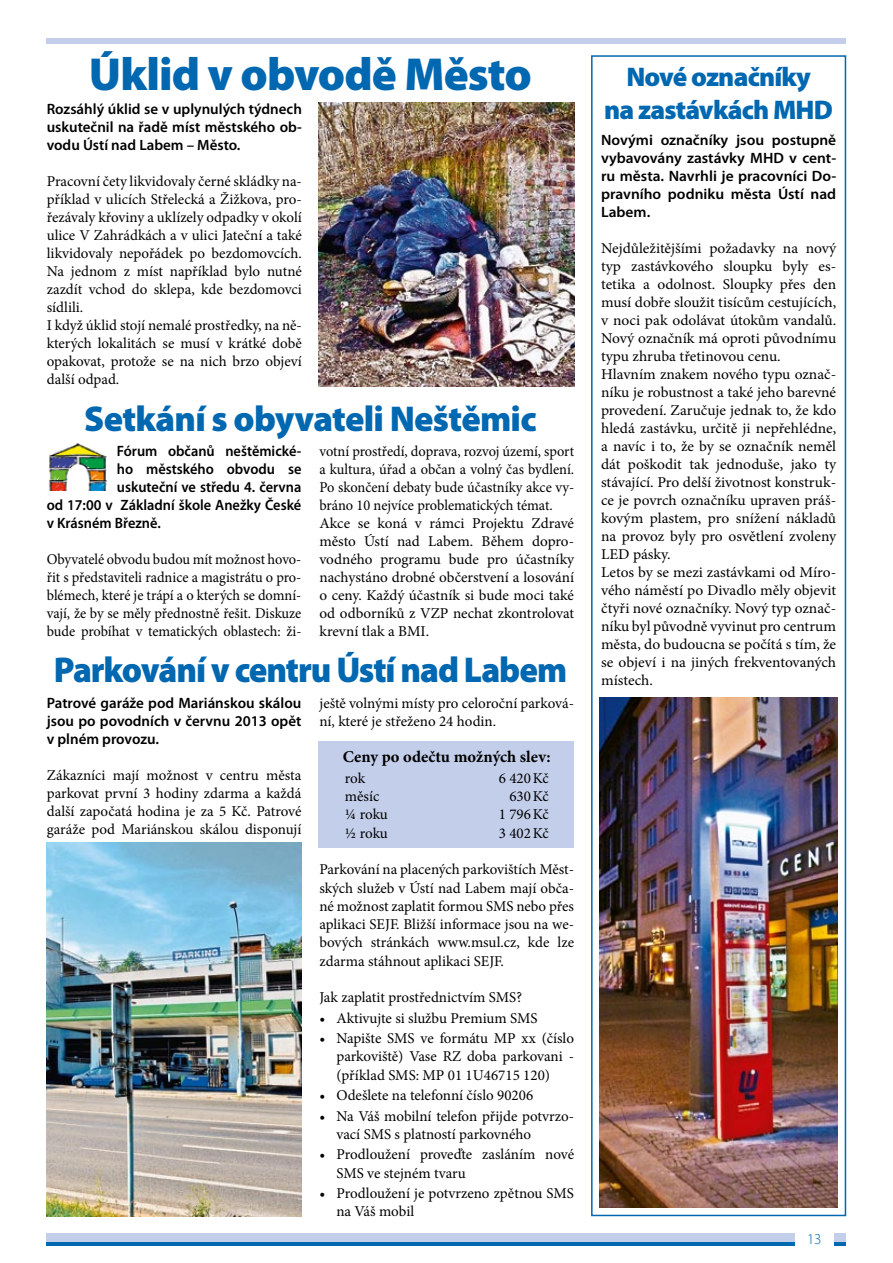
<style>
.page{position:relative;width:893px;height:1263px;background:#fff}
.page>*{position:absolute;margin:0;border:0;box-sizing:border-box;transform-origin:0 0}
.t1{font:900 46.5px "Myriad Pro";letter-spacing:-.02em;color:#0067b1}
.t2{font:900 36px "Myriad Pro";letter-spacing:-.03em;color:#0067b1;scale:.96 1}
.t3{font:900 36px "Myriad Pro";letter-spacing:-.03em;color:#0067b1}
.t4{font:900 27px/33px "Myriad Pro";letter-spacing:-.03em;color:#0067b1;text-align:center}
.t5{font:700 16.5px "Minion Pro";color:#000}
.t6{font:15px/18px "Minion Pro";color:#000}
.t7{font:15px/18px "Minion Pro";color:#000;text-align:justify;scale:.96 1}
.t8{font:600 15px/18px "Myriad Pro";color:#000;text-align:justify}
.t9{font:600 15px "Myriad Pro";color:#000;scale:.96 1}
.t10{font:300 15px "Myriad Pro";color:#0067b1}
</style>
<div class="page">
<div style="left:47px;top:38px;width:799px;height:6px;background:#c3ceea"></div>
<hr style="left:47px;top:1242px;width:799px;height:4px;background:#0067b1">
<div style="left:47px;top:1233px;width:799px;height:9px;background:#c3ceea"></div>
<div style="left:795px;top:1233px;width:38px;height:30px;background:#fff"></div>
<div style="left:319px;top:741px;width:255px;height:106px;background:#c3ceea"></div>
<img style="left:319px;top:102px;width:255px;height:285px">
<img style="left:47px;top:842px;width:255px;height:374px">
<div style="left:591px;top:55px;width:255px;height:1161px;border:2px solid #0067b1"></div>
<img style="left:600px;top:697px;width:238px;height:511px">
<img style="left:49px;top:443px;width:58px;height:47px">
<h1 class="t1" style="left:89px;top:48px;width:444px">Úklid v obvodě Město</h1>
<p class="t8" style="left:47px;top:100px;width:257px">Rozsáhlý úklid se v uplynulých týdnech uskutečnil na řadě míst městského ob&shy;vodu Ústí nad Labem – Město.</p>
<p class="t6" style="left:47px;top:172px;width:257px">Pracovní čety likvidovaly černé skládky na&shy;příklad v ulicích Střelecká a Žižkova, pro&shy;řezávaly křoviny a uklízely odpadky v okolí ulice V Zahrádkách a v ulici Jateční a také likvidovaly nepořádek po bezdomovcích.<br>Na jednom z míst například bylo nutné zazdít vchod do sklepa, kde bezdomovci sídlili.<br>I když úklid stojí nemalé prostředky, na ně&shy;kterých lokalitách se musí v krátké době opakovat, protože se na nich brzo objeví další odpad.</p>
<h2 class="t3" style="left:84px;top:398px;width:454px">Setkání s obyvateli Neštěmic</h2>
<p class="t9" style="left:117px;top:442px;width:194px">Fórum občanů neštěmické-</p>
<p class="t9" style="left:117px;top:460px;width:194px">ho městského obvodu se</p>
<p class="t9" style="left:117px;top:478px;width:194px">uskuteční ve středu 4. června</p>
<p class="t9" style="left:47px;top:496px;width:267px">od 17:00 v Základní škole Anežky České</p>
<p class="t9" style="left:47px;top:514px;width:120px">v Krásném Březně.</p>
<p class="t7" style="left:47px;top:550px;width:267px">Obyvatelé obvodu budou mít možnost hovo&shy;řit s představiteli radnice a magistrátu o pro&shy;blémech, které je trápí a o kterých se domní&shy;vají, že by se měly přednostně řešit. Diskuze bude probíhat v tematických oblastech: ži-</p>
<p class="t7" style="left:319px;top:442px;width:267px;text-align:left">votní prostředí, doprava, rozvoj území, sport a kultura, úřad a občan a volný čas bydlení.<br>Po skončení debaty bude účastníky akce vy&shy;bráno 10 nejvíce problematických témat.<br>Akce se koná v rámci Projektu Zdravé město Ústí nad Labem. Během dopro&shy;vodného programu bude pro účastníky nachystáno drobné občerstvení a losování o ceny. Každý účastník si bude moci také od odborníků z VZP nechat zkontrolovat krevní tlak a BMI.</p>
<h2 class="t2" style="left:54px;top:649px;width:536px">Parkování v centru Ústí nad Labem</h2>
<p class="t8" style="left:47px;top:694px;width:256px">Patrové garáže pod Mariánskou skálou jsou po povodních v červnu 2013 opět v plném provozu.</p>
<p class="t6" style="left:47px;top:766px;width:256px;text-align:justify">Zákazníci mají možnost v centru města parkovat první 3 hodiny zdarma a každá další započatá hodina je za 5 Kč. Patrové garáže pod Mariánskou skálou disponují</p>
<p class="t6" style="left:319px;top:694px;width:256px">ještě volnými místy pro celoroční parková&shy;ní, které je střeženo 24 hodin.</p>
<p class="t5" style="left:343px;top:745px;width:209px">Ceny po odečtu možných slev:</p>
<p class="t6" style="left:345px;top:769px;width:22px">rok</p>
<p class="t6" style="left:499px;top:769px;width:52px">6 420Kč</p>
<p class="t6" style="left:345px;top:787px;width:36px">měsíc</p>
<p class="t6" style="left:509px;top:787px;width:41px">630Kč</p>
<p class="t6" style="left:345px;top:806px;width:44px">¼ roku</p>
<p class="t6" style="left:499px;top:806px;width:52px">1 796Kč</p>
<p class="t6" style="left:345px;top:824px;width:44px">½ roku</p>
<p class="t6" style="left:499px;top:824px;width:52px">3 402Kč</p>
<p class="t6" style="left:319px;top:860px;width:256px;text-align:justify">Parkování na placených parkovištích Měst&shy;ských služeb v Ústí nad Labem mají obča&shy;né možnost zaplatit formou SMS nebo přes aplikaci SEJF. Bližší informace jsou na we&shy;bových stránkách www.msul.cz, kde lze zdarma stáhnout aplikaci SEJF.</p>
<p class="t6" style="left:319px;top:988px;width:204px">Jak zaplatit prostřednictvím SMS?</p>
<p class="t6" style="left:319px;top:1009px;width:220px">• Aktivujte si službu Premium SMS</p>
<p class="t6" style="left:336px;top:1029px;width:239px;text-align:justify;text-indent:-17px">• Napište SMS ve formátu MP xx (číslo parkoviště) Vase RZ doba parkovani - (příklad SMS: MP 01 1U46715 120)</p>
<p class="t6" style="left:319px;top:1086px;width:215px">• Odešlete na telefonní číslo 90206</p>
<p class="t6" style="left:336px;top:1107px;width:239px;text-indent:-17px">• Na Váš mobilní telefon přijde potvrzo&shy;vací SMS s platností parkovného</p>
<p class="t6" style="left:336px;top:1145px;width:239px;text-indent:-17px">• Prodloužení proveďte zasláním nové<br>SMS ve stejném tvaru</p>
<p class="t6" style="left:336px;top:1184px;width:239px;text-indent:-17px">• Prodloužení je potvrzeno zpětnou SMS na Váš mobil</p>
<h3 class="t4" style="left:604px;top:60px;width:230px">Nové označníky<br>na zastávkách MHD</h3>
<p class="t8" style="left:601px;top:131px;width:237px">Novými označníky jsou postupně vybavovány zastávky MHD v cent&shy;ru města. Navrhli je pracovníci Do&shy;pravního podniku města Ústí nad Labem.</p>
<p class="t6" style="left:601px;top:239px;width:237px">Nejdůležitějšími požadavky na nový typ zastávkového sloupku byly es&shy;tetika a odolnost. Sloupky přes den musí dobře sloužit tisícům cestujících, v noci pak odolávat útokům vandalů.<br>Nový označník má oproti původnímu typu zhruba třetinovou cenu.<br>Hlavním znakem nového typu označ&shy;níku je robustnost a také jeho barevné provedení. Zaručuje jednak to, že kdo hledá zastávku, určitě ji nepřehlédne, a navíc i to, že by se označník neměl dát poškodit tak jednoduše, jako ty stávající. Pro delší životnost konstruk&shy;ce je povrch označníku upraven práš&shy;kovým plastem, pro snížení nákladů na provoz byly pro osvětlení zvoleny LED pásky.<br>Letos by se mezi zastávkami od Míro&shy;vého náměstí po Divadlo měly objevit čtyři nové označníky. Nový typ označ&shy;níku byl původně vyvinut pro centrum města, do budoucna se počítá s tím, že se objeví i na jiných frekventovaných místech.</p>
<p class="t10" style="left:807px;top:1231px;width:16px">13</p>
</div>
